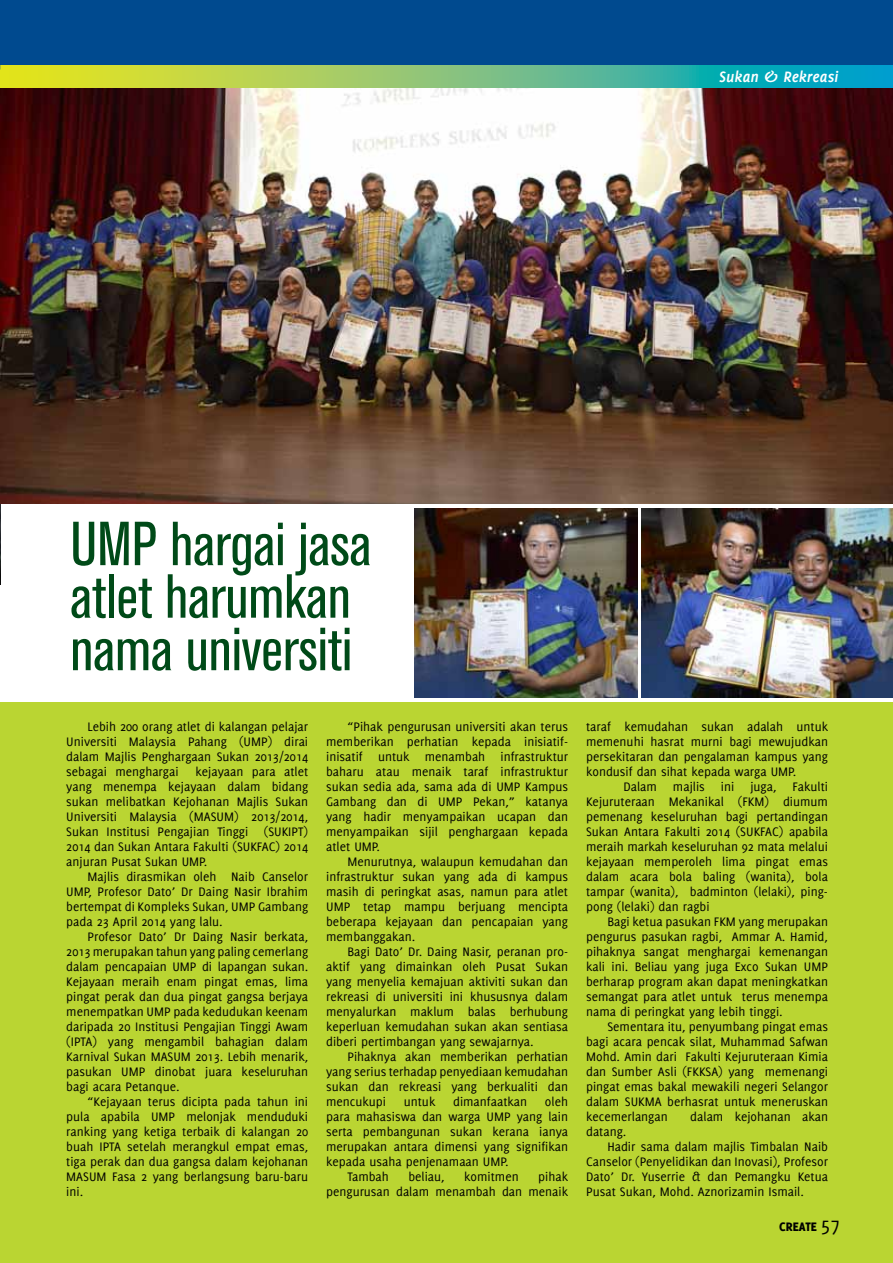
<style>
.page{position:relative;width:893px;height:1263px;background:#fff}
.page>*{position:absolute;margin:0;border:0;box-sizing:border-box;transform-origin:0 0}
.t1{font:condensed 61.5px/52.5px "Akzidenz Grotesk BQ";color:#004a18}
.t2{font:italic 700 16.5px "Delicious";color:#fff}
.t3{font:13.5px/15px "Delicious";color:#000;text-align:justify}
.t4{font:800 13.5px "Delicious";color:#000}
.s1{font-weight:400;font-size:21px}
</style>
<div class="page">
<div style="left:0;top:0;width:893px;height:69px;background:#004a8f"></div>
<svg style="left:1px;top:66px;width:892px;height:22px;background:#79c278"></svg>
<svg style="left:0;top:66px;width:1px;height:22px"></svg>
<img style="left:0;top:88px;width:1px;height:496px">
<div style="left:0;top:703px;width:893px;height:560px;background:#bad532"></div>
<img style="left:0;top:89px;width:893px;height:415px">
<img style="left:642px;top:508px;width:251px;height:189px">
<img style="left:415px;top:509px;width:222px;height:188px">
<p class="t2" style="left:719px;top:67px;width:121px">Sukan &amp; Rekreasi</p>
<h1 class="t1" style="left:70px;top:519px;width:303px">UMP hargai jasa atlet harumkan nama universiti</h1>
<p class="t3" style="left:66px;top:719px;width:243px;text-indent:21px">Lebih 200 orang atlet di kalangan pelajar Universiti Malaysia Pahang (UMP) dirai dalam Majlis Penghargaan Sukan 2013/2014 sebagai menghargai kejayaan para atlet yang menempa kejayaan dalam bidang sukan melibatkan Kejohanan Majlis Sukan Universiti Malaysia (MASUM) 2013/2014, Sukan Institusi Pengajian Tinggi (SUKIPT)<br>2014 dan Sukan Antara Fakulti (SUKFAC) 2014 anjuran Pusat Sukan UMP.</p>
<p class="t3" style="left:66px;top:869px;width:243px;text-indent:21px">Majlis dirasmikan oleh Naib Canselor UMP, Profesor Dato’ Dr Daing Nasir Ibrahim bertempat di Kompleks Sukan, UMP Gambang pada 23 April 2014 yang lalu.</p>
<p class="t3" style="left:66px;top:929px;width:243px;text-indent:21px">Profesor Dato’ Dr Daing Nasir berkata, 2013 merupakan tahun yang paling cemerlang dalam pencapaian UMP di lapangan sukan.<br>Kejayaan meraih enam pingat emas, lima pingat perak dan dua pingat gangsa berjaya menempatkan UMP pada kedudukan keenam daripada 20 Institusi Pengajian Tinggi Awam (IPTA) yang mengambil bahagian dalam Karnival Sukan MASUM 2013. Lebih menarik, pasukan UMP dinobat juara keseluruhan bagi acara Petanque.</p>
<p class="t3" style="left:66px;top:1094px;width:243px;text-indent:21px">“Kejayaan terus dicipta pada tahun ini pula apabila UMP melonjak menduduki ranking yang ketiga terbaik di kalangan 20 buah IPTA setelah merangkul empat emas, tiga perak dan dua gangsa dalam kejohanan MASUM Fasa 2 yang berlangsung baru-baru ini.</p>
<p class="t3" style="left:326px;top:719px;width:243px;text-indent:21px">“Pihak pengurusan universiti akan terus memberikan perhatian kepada inisiatif&shy;inisatif untuk menambah infrastruktur baharu atau menaik taraf infrastruktur sukan sedia ada, sama ada di UMP Kampus Gambang dan di UMP Pekan,” katanya yang hadir menyampaikan ucapan dan menyampaikan sijil penghargaan kepada atlet UMP.</p>
<p class="t3" style="left:326px;top:854px;width:243px;text-indent:21px">Menurutnya, walaupun kemudahan dan infrastruktur sukan yang ada di kampus masih di peringkat asas, namun para atlet UMP tetap mampu berjuang mencipta beberapa kejayaan dan pencapaian yang membanggakan.</p>
<p class="t3" style="left:326px;top:944px;width:243px;text-indent:21px">Bagi Dato’ Dr. Daing Nasir, peranan pro&shy;aktif yang dimainkan oleh Pusat Sukan yang menyelia kemajuan aktiviti sukan dan rekreasi di universiti ini khususnya dalam menyalurkan maklum balas berhubung keperluan kemudahan sukan akan sentiasa diberi pertimbangan yang sewajarnya.</p>
<p class="t3" style="left:326px;top:1049px;width:243px;text-indent:21px">Pihaknya akan memberikan perhatian yang serius terhadap penyediaan kemudahan sukan dan rekreasi yang berkualiti dan mencukupi</p>
<p class="t3" style="left:404px;top:1094px;width:33px">untuk</p>
<p class="t3" style="left:453px;top:1094px;width:76px">dimanfaatkan</p>
<p class="t3" style="left:545px;top:1094px;width:25px">oleh</p>
<p class="t3" style="left:326px;top:1109px;width:243px">para mahasiswa dan warga UMP yang lain</p>
<p class="t3" style="left:326px;top:1124px;width:243px">serta pembangunan sukan kerana ianya</p>
<p class="t3" style="left:326px;top:1139px;width:243px">merupakan antara dimensi yang signifikan</p>
<p class="t3" style="left:326px;top:1154px;width:184px">kepada usaha penjenamaan UMP.</p>
<p class="t3" style="left:347px;top:1169px;width:43px">Tambah</p>
<p class="t3" style="left:408px;top:1169px;width:38px">beliau,</p>
<p class="t3" style="left:464px;top:1169px;width:56px">komitmen</p>
<p class="t3" style="left:326px;top:1169px;width:243px;text-align:right">pihak<br>pengurusan dalam menambah dan menaik</p>
<p class="t3" style="left:586px;top:719px;width:243px">taraf kemudahan sukan adalah untuk memenuhi hasrat murni bagi mewujudkan persekitaran dan pengalaman kampus yang kondusif dan sihat kepada warga UMP.</p>
<p class="t3" style="left:586px;top:779px;width:243px;text-indent:37px">Dalam majlis ini juga, Fakulti Kejuruteraan Mekanikal (FKM) diumum pemenang keseluruhan bagi pertandingan Sukan Antara Fakulti 2014 (SUKFAC) apabila meraih markah keseluruhan 92 mata melalui kejayaan memperoleh lima pingat emas dalam acara bola baling (wanita), bola tampar (wanita), badminton (lelaki), ping&shy;pong (lelaki) dan ragbi</p>
<p class="t3" style="left:586px;top:914px;width:243px;text-indent:21px">Bagi ketua pasukan FKM yang merupakan pengurus pasukan ragbi, Ammar A. Hamid, pihaknya sangat menghargai kemenangan kali ini. Beliau yang juga Exco Sukan UMP berharap program akan dapat meningkatkan semangat para atlet untuk terus menempa nama di peringkat yang lebih tinggi.</p>
<p class="t3" style="left:586px;top:1019px;width:243px;text-indent:21px">Sementara itu, penyumbang pingat emas bagi acara pencak silat, Muhammad Safwan Mohd. Amin dari Fakulti Kejuruteraan Kimia dan Sumber Asli (FKKSA) yang memenangi pingat emas bakal mewakili negeri Selangor dalam SUKMA berhasrat untuk meneruskan kecemerlangan</p>
<p class="t3" style="left:690px;top:1109px;width:139px">dalam kejohanan akan</p>
<p class="t3" style="left:586px;top:1124px;width:42px">datang.</p>
<p class="t3" style="left:607px;top:1139px;width:222px">Hadir sama dalam majlis Timbalan Naib</p>
<p class="t3" style="left:586px;top:1154px;width:243px">Canselor (Penyelidikan dan Inovasi), Profesor</p>
<p class="t3" style="left:586px;top:1169px;width:243px">Dato’ Dr. Yuserrie &amp; dan Pemangku Ketua</p>
<p class="t3" style="left:586px;top:1184px;width:219px">Pusat Sukan, Mohd. Aznorizamin Ismail.</p>
<p class="t4" style="left:779px;top:1218px;width:62px">CREATE <span class="s1">57</span></p>
</div>
